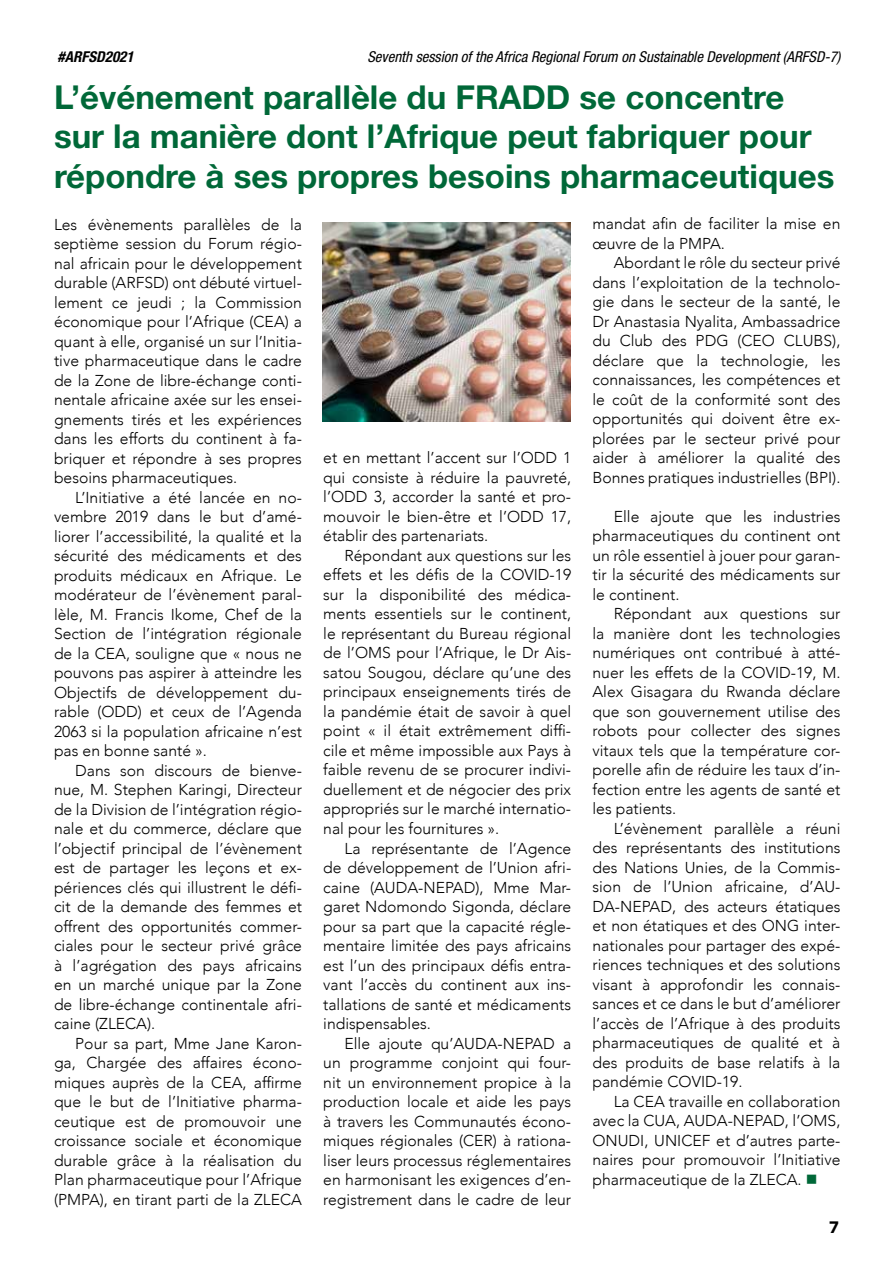
<style>
.page{position:relative;width:893px;height:1263px;background:#fff}
.page>*{position:absolute;margin:0;border:0;box-sizing:border-box;transform-origin:0 0}
.t1{font:700 33px/39.6px "Helvetica Neue LT Std";color:#006838}
.t2{font:900 16.5px "Avenir";color:#000}
.t3{font:300 15.75px/19.5px "Avenir";color:#000;text-align:justify}
.t4{font:italic condensed 15px "Helvetica Neue LT Std";color:#000}
.t5{font:italic 700 condensed 15px "Helvetica Neue LT Std";color:#000}
.s1{color:#006838}
</style>
<div class="page">
<img style="left:323px;top:223px;width:247px;height:199px">
<p class="t5" style="left:58px;top:47px;width:78px">#ARFSD2021</p>
<p class="t4" style="left:367px;top:48px;width:475px">Seventh session of the Africa Regional Forum on Sustainable Development (ARFSD-7)</p>
<h1 class="t1" style="left:54px;top:76px;width:782px">L’événement parallèle du FRADD se concentre sur la manière dont l’Afrique peut fabriquer pour répondre à ses propres besoins pharmaceutiques</h1>
<p class="t3" style="left:54px;top:214px;width:249px">Les évènements parallèles de la septième session du Forum régio&shy;nal africain pour le développement durable (ARFSD) ont débuté virtuel&shy;lement ce jeudi ; la Commission économique pour l’Afrique (CEA) a quant à elle, organisé un sur l’Initia&shy;tive pharmaceutique dans le cadre de la Zone de libre-échange conti&shy;nentale africaine axée sur les ensei&shy;gnements tirés et les expériences dans les efforts du continent à fa&shy;briquer et répondre à ses propres besoins pharmaceutiques.</p>
<p class="t3" style="left:54px;top:487px;width:249px;text-indent:21px">L’Initiative a été lancée en no&shy;vembre 2019 dans le but d’amé&shy;liorer l’accessibilité, la qualité et la sécurité des médicaments et des produits médicaux en Afrique. Le modérateur de l’évènement paral&shy;lèle, M. Francis Ikome, Chef de la Section de l’intégration régionale de la CEA, souligne que « nous ne pouvons pas aspirer à atteindre les Objectifs de développement du&shy;rable (ODD) et ceux de l’Agenda 2063 si la population africaine n’est pas en bonne santé ».</p>
<p class="t3" style="left:54px;top:760px;width:249px;text-indent:21px">Dans son discours de bienve&shy;nue, M. Stephen Karingi, Directeur de la Division de l’intégration régio&shy;nale et du commerce, déclare que l’objectif principal de l’évènement est de partager les leçons et ex&shy;périences clés qui illustrent le défi&shy;cit de la demande des femmes et offrent des opportunités commer&shy;ciales pour le secteur privé grâce à l’agrégation des pays africains en un marché unique par la Zone de libre-échange continentale afri&shy;caine (ZLECA).</p>
<p class="t3" style="left:54px;top:1033px;width:249px;text-indent:21px">Pour sa part, Mme Jane Karon&shy;ga, Chargée des affaires écono&shy;miques auprès de la CEA, affirme que le but de l’Initiative pharma&shy;ceutique est de promouvoir une croissance sociale et économique durable grâce à la réalisation du Plan pharmaceutique pour l’Afrique (PMPA), en tirant parti de la ZLECA</p>
<p class="t3" style="left:592px;top:214px;width:249px">mandat afin de faciliter la mise en œuvre de la PMPA.</p>
<p class="t3" style="left:592px;top:253px;width:249px;text-indent:21px">Abordant le rôle du secteur privé dans l’exploitation de la technolo&shy;gie dans le secteur de la santé, le Dr Anastasia Nyalita, Ambassadrice du Club des PDG (CEO CLUBS), déclare que la technologie, les connaissances, les compétences et le coût de la conformité sont des opportunités qui doivent être ex&shy;plorées par le secteur privé pour aider à améliorer la qualité des Bonnes pratiques industrielles (BPI).</p>
<p class="t3" style="left:592px;top:507px;width:249px;text-indent:21px">Elle ajoute que les industries pharmaceutiques du continent ont un rôle essentiel à jouer pour garan&shy;tir la sécurité des médicaments sur le continent.</p>
<p class="t3" style="left:592px;top:604px;width:249px;text-indent:21px">Répondant aux questions sur la manière dont les technologies numériques ont contribué à atté&shy;nuer les effets de la COVID-19, M.<br>Alex Gisagara du Rwanda déclare que son gouvernement utilise des robots pour collecter des signes vitaux tels que la température cor&shy;porelle afin de réduire les taux d’in&shy;fection entre les agents de santé et les patients.</p>
<p class="t3" style="left:592px;top:819px;width:249px;text-indent:21px">L’évènement parallèle a réuni des représentants des institutions des Nations Unies, de la Commis&shy;sion de l’Union africaine, d’AU-DA-NEPAD, des acteurs étatiques et non étatiques et des ONG inter&shy;nationales pour partager des expé&shy;riences techniques et des solutions visant à approfondir les connais&shy;sances et ce dans le but d’améliorer l’accès de l’Afrique à des produits pharmaceutiques de qualité et à des produits de base relatifs à la pandémie COVID-19.</p>
<p class="t3" style="left:592px;top:1092px;width:249px;text-indent:21px">La CEA travaille en collaboration avec la CUA, AUDA-NEPAD, l’OMS, ONUDI, UNICEF et d’autres parte&shy;naires pour promouvoir l’Initiative pharmaceutique de la ZLECA. <span class="s1">■</span></p>
<p class="t3" style="left:323px;top:448px;width:249px">et en mettant l’accent sur l’ODD 1 qui consiste à réduire la pauvreté, l’ODD 3, accorder la santé et pro&shy;mouvoir le bien-être et l’ODD 17, établir des partenariats.</p>
<p class="t3" style="left:323px;top:546px;width:249px;text-indent:21px">Répondant aux questions sur les effets et les défis de la COVID-19 sur la disponibilité des médica&shy;ments essentiels sur le continent, le représentant du Bureau régional de l’OMS pour l’Afrique, le Dr Ais&shy;satou Sougou, déclare qu’une des principaux enseignements tirés de la pandémie était de savoir à quel point « il était extrêmement diffi&shy;cile et même impossible aux Pays à faible revenu de se procurer indivi&shy;duellement et de négocier des prix appropriés sur le marché internatio&shy;nal pour les fournitures ».</p>
<p class="t3" style="left:323px;top:838px;width:249px;text-indent:21px">La représentante de l’Agence de développement de l’Union afri&shy;caine (AUDA-NEPAD), Mme Mar&shy;garet Ndomondo Sigonda, déclare pour sa part que la capacité régle&shy;mentaire limitée des pays africains est l’un des principaux défis entra&shy;vant l’accès du continent aux ins&shy;tallations de santé et médicaments indispensables.</p>
<p class="t3" style="left:323px;top:1033px;width:249px;text-indent:21px">Elle ajoute qu’AUDA-NEPAD a un programme conjoint qui four&shy;nit un environnement propice à la production locale et aide les pays à travers les Communautés écono&shy;miques régionales (CER) à rationa&shy;liser leurs processus réglementaires en harmonisant les exigences d’en&shy;registrement dans le cadre de leur</p>
<p class="t2" style="left:829px;top:1213px;width:11px">7</p>
</div>
